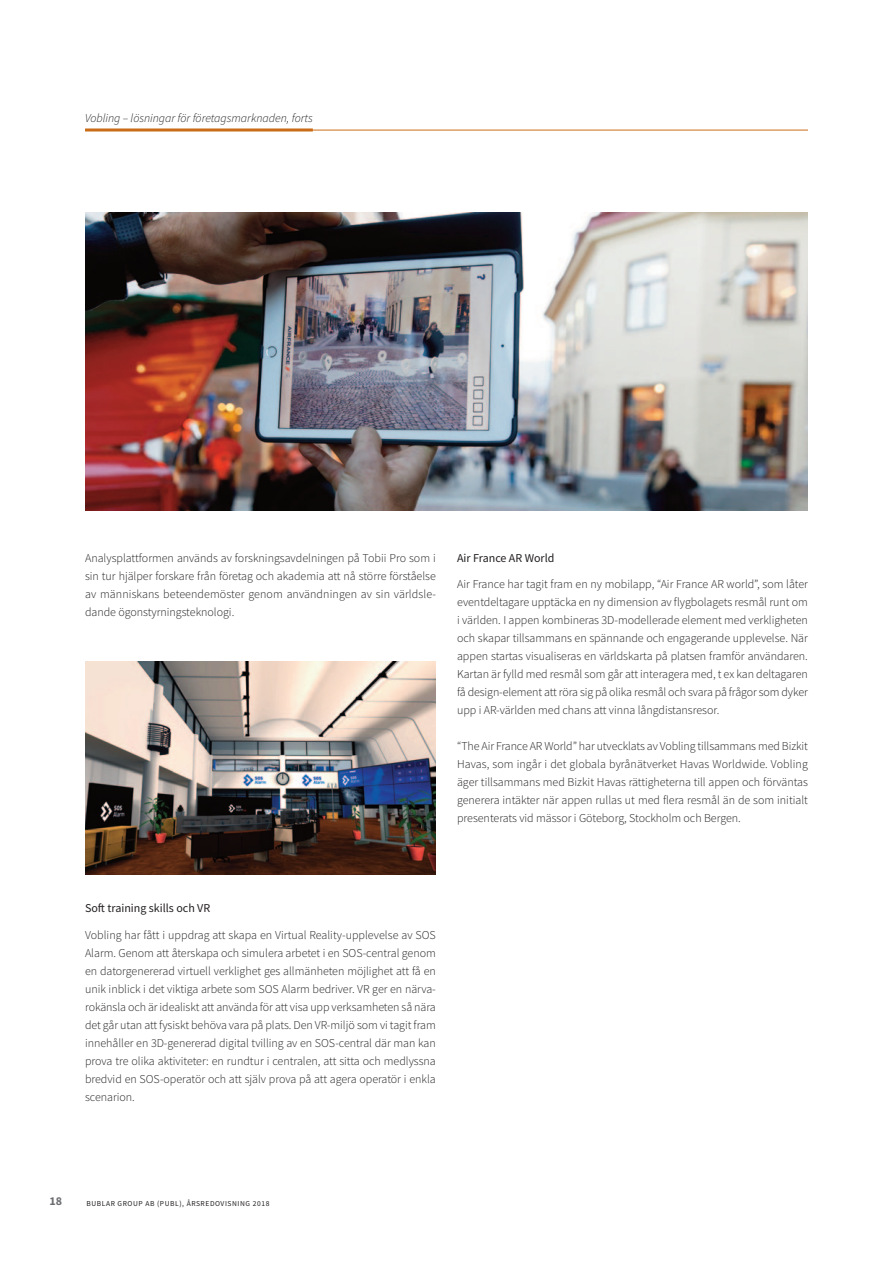
<style>
.page{position:relative;width:893px;height:1263px;background:#fff}
.page>*{position:absolute;margin:0;border:0;box-sizing:border-box;transform-origin:0 0}
.t1{font:300 12px/18px "Source Sans Pro";letter-spacing:-.005em;color:#231f20;text-align:justify}
.t2{font:italic 300 12px "Source Sans Pro";color:#231f20}
.t3{font:12px "Source Sans Pro";color:#231f20}
.t4{font:700 12px "Source Sans Pro";color:#6c6d70}
.t5{font:7.5px "Source Sans Pro";letter-spacing:.075em;color:#231f20}
</style>
<div class="page">
<hr style="left:85px;top:130px;width:723px;height:1px;background:#ca6c17">
<img style="left:85px;top:213px;width:723px;height:297px">
<img style="left:85px;top:662px;width:351px;height:212px">
<hr style="left:85px;top:128px;width:228px;height:3px;background:#ca6c17">
<p class="t2" style="left:85px;top:113px;width:229px">Vobling – lösningar för företagsmarknaden, forts</p>
<p class="t1" style="left:85px;top:550px;width:352px">Analysplattformen används av forskningsavdelningen på Tobii Pro som i sin tur hjälper forskare från företag och akademia att nå större förståelse av människans beteendemöster genom användningen av sin världsle&shy;dande ögonstyrningsteknologi.</p>
<p class="t3" style="left:457px;top:553px;width:99px">Air France AR World</p>
<p class="t1" style="left:457px;top:576px;width:352px">Air France har tagit fram en ny mobilapp, “Air France AR world”, som låter eventdeltagare upptäcka en ny dimension av flygbolagets resmål runt om i världen. I appen kombineras 3D-modellerade element med verkligheten och skapar tillsammans en spännande och engagerande upplevelse. När appen startas visualiseras en världskarta på platsen framför användaren.<br>Kartan är fylld med resmål som går att interagera med, t ex kan deltagaren få design-element att röra sig på olika resmål och svara på frågor som dyker upp i AR-världen med chans att vinna långdistansresor.</p>
<p class="t1" style="left:457px;top:738px;width:352px">“The Air France AR World” har utvecklats av Vobling tillsammans med Bizkit Havas, som ingår i det globala byrånätverket Havas Worldwide. Vobling äger tillsammans med Bizkit Havas rättigheterna till appen och förväntas generera intäkter när appen rullas ut med flera resmål än de som initialt presenterats vid mässor i Göteborg, Stockholm och Bergen.</p>
<p class="t3" style="left:85px;top:904px;width:127px">Soft training skills och VR</p>
<p class="t1" style="left:85px;top:927px;width:352px">Vobling har fått i uppdrag att skapa en Virtual Reality-upplevelse av SOS Alarm. Genom att återskapa och simulera arbetet i en SOS-central genom en datorgenererad virtuell verklighet ges allmänheten möjlighet att få en unik inblick i det viktiga arbete som SOS Alarm bedriver. VR ger en närva&shy;rokänsla och är idealiskt att använda för att visa upp verksamheten så nära det går utan att fysiskt behöva vara på plats. Den VR-miljö som vi tagit fram innehåller en 3D-genererad digital tvilling av en SOS-central där man kan prova tre olika aktiviteter: en rundtur i centralen, att sitta och medlyssna bredvid en SOS-operatör och att själv prova på att agera operatör i enkla scenarion.</p>
<p class="t4" style="left:50px;top:1197px;width:14px">18</p>
<p class="t5" style="left:87px;top:1200px;width:184px">BUBLAR GROUP AB (PUBL), ÅRSREDOVISNING 2018</p>
</div>
